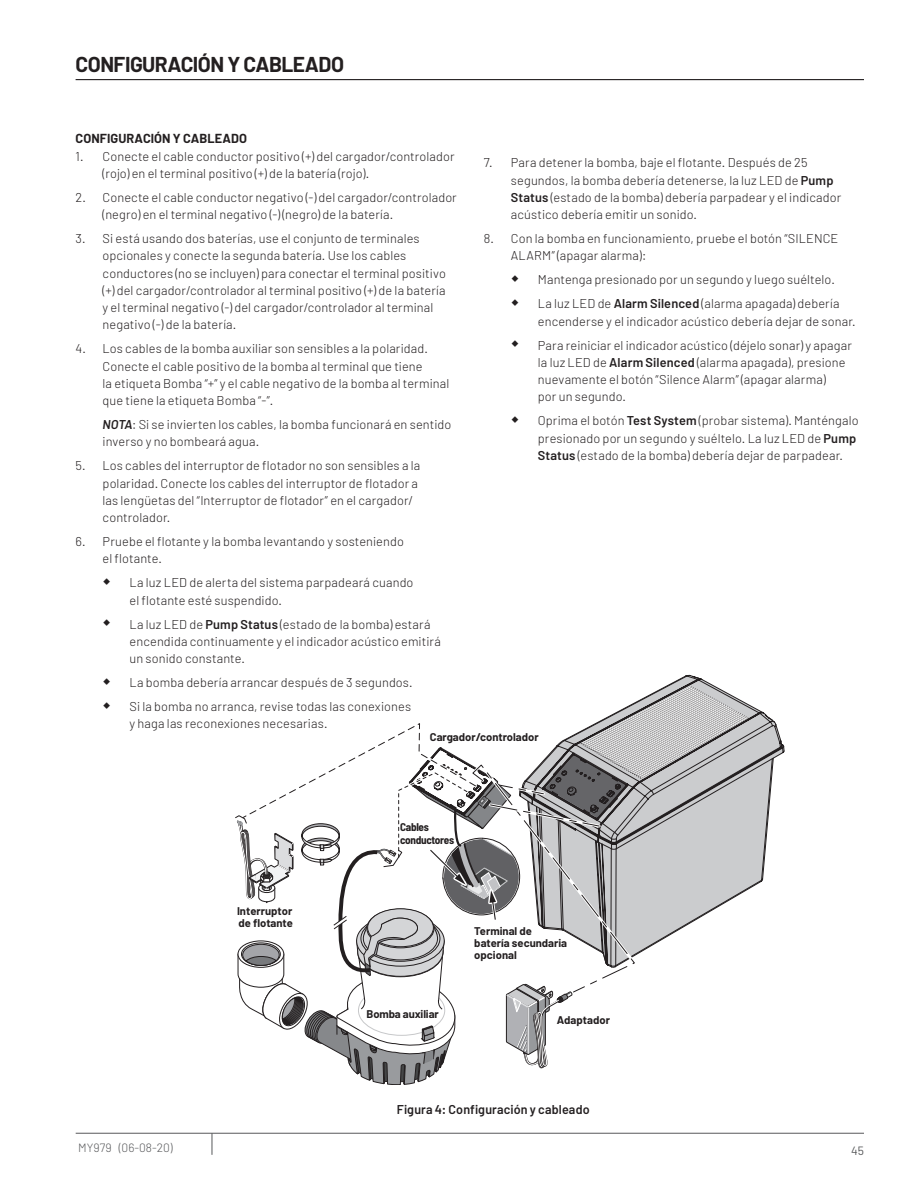
<style>
.page{position:relative;width:918px;height:1188px;background:#fff}
.page>*{position:absolute;margin:0;border:0;box-sizing:border-box;transform-origin:0 0}
.Headline{font:700 21px "Barlow";letter-spacing:-.025em;color:#231f20}
.Numbered_List{font:300 12.75px/17.2px "Barlow";letter-spacing:.01em;color:#231f20}
.t1{font:600 12.75px "Barlow";letter-spacing:.01em;color:#231f20}
.Subhead_Body_Copy{font:700 12.75px "Barlow";letter-spacing:.005em;color:#231f20}
.t2{font:300 12px "Barlow";color:#57585a}
.t3{font:12px "Barlow";color:#57585a}
.t4{font:700 11.25px/12.3px "Barlow";color:#231f20}
.t5{font:700 semi-condensed 11.25px/12.3px "Barlow";letter-spacing:-.03em;color:#231f20}
.s1{font-weight:600;font-style:italic}
.s2{font-weight:600}
</style>
<div class="page">
<hr style="left:76px;top:1133px;width:788px;height:1px;background:#57585a">
<svg style="left:212px;top:1133px;width:1px;height:22px"></svg>
<hr style="left:76px;top:79px;width:788px;height:1px;background:#231f20">
<svg style="left:668px;top:675px;width:116px;height:214px"></svg>
<svg style="left:235px;top:685px;width:514px;height:400px"></svg>
<div style="left:424px;top:727px;width:119px;height:18px;background:#fff"></div>
<div style="left:523px;top:934px;width:26px;height:17px;background:#fff"></div>
<p class="Headline" style="left:76px;top:52px;width:270px">CONFIGURACIÓN Y CABLEADO</p>
<p class="Subhead_Body_Copy" style="left:76px;top:131px;width:173px">CONFIGURACIÓN Y CABLEADO</p>
<p class="Numbered_List" style="left:103px;top:147px;width:354px;text-indent:-27px">1. Conecte el cable conductor positivo (+) del cargador/controlador (rojo) en el terminal positivo (+) de la batería (rojo).</p>
<p class="Numbered_List" style="left:103px;top:188px;width:356px;text-indent:-27px">2. Conecte el cable conductor negativo (-) del cargador/controlador (negro) en el terminal negativo (-) (negro) de la batería.</p>
<p class="Numbered_List" style="left:103px;top:230px;width:345px;text-indent:-27px">3. Si está usando dos baterías, use el conjunto de terminales opcionales y conecte la segunda batería. Use los cables conductores (no se incluyen) para conectar el terminal positivo (+) del cargador/controlador al terminal positivo (+) de la batería y el terminal negativo (-) del cargador/controlador al terminal negativo (-) de la batería.</p>
<p class="Numbered_List" style="left:103px;top:340px;width:348px;text-indent:-27px">4. Los cables de la bomba auxiliar son sensibles a la polaridad.<br>Conecte el cable positivo de la bomba al terminal que tiene<br>la etiqueta Bomba “+” y el cable negativo de la bomba al terminal que tiene la etiqueta Bomba “-”.</p>
<p class="Numbered_List" style="left:103px;top:416px;width:350px"><span class="s1">NOTA</span>: Si se invierten los cables, la bomba funcionará en sentido inverso y no bombeará agua.</p>
<p class="Numbered_List" style="left:103px;top:457px;width:319px;text-indent:-27px">5. Los cables del interruptor de flotador no son sensibles a la polaridad. Conecte los cables del interruptor de flotador a las lengüetas del “Interruptor de flotador” en el cargador/ controlador.</p>
<p class="Numbered_List" style="left:103px;top:533px;width:303px;text-indent:-27px">6. Pruebe el flotante y la bomba levantando y sosteniendo el flotante.</p>
<p class="Numbered_List" style="left:130px;top:574px;width:285px">La luz LED de alerta del sistema parpadeará cuando el flotante esté suspendido.</p>
<p class="Numbered_List" style="left:130px;top:615px;width:313px">La luz LED de <span class="s2">Pump Status</span> (estado de la bomba) estará encendida continuamente y el indicador acústico emitirá un sonido constante.</p>
<p class="Numbered_List" style="left:130px;top:674px;width:285px">La bomba debería arrancar después de 3 segundos.</p>
<p class="Numbered_List" style="left:130px;top:698px;width:283px">Si la bomba no arranca, revise todas las conexiones y haga las reconexiones necesarias.</p>
<p class="Numbered_List" style="left:511px;top:154px;width:332px;text-indent:-27px">7. Para detener la bomba, baje el flotante. Después de 25 segundos, la bomba debería detenerse, la luz LED de <span class="s2">Pump Status</span> (estado de la bomba) debería parpadear y el indicador acústico debería emitir un sonido.</p>
<p class="Numbered_List" style="left:511px;top:230px;width:329px;text-indent:-27px">8. Con la bomba en funcionamiento, pruebe el botón “SILENCE<br>ALARM” (apagar alarma):</p>
<p class="Numbered_List" style="left:538px;top:271px;width:299px">Mantenga presionado por un segundo y luego suéltelo.</p>
<p class="Numbered_List" style="left:538px;top:295px;width:319px">La luz LED de <span class="s2">Alarm Silenced</span> (alarma apagada) debería encenderse y el indicador acústico debería dejar de sonar.</p>
<p class="Numbered_List" style="left:538px;top:336px;width:316px">Para reiniciar el indicador acústico (déjelo sonar) y apagar la luz LED de <span class="s2">Alarm Silenced</span> (alarma apagada), presione nuevamente el botón “Silence Alarm” (apagar alarma)<br>por un segundo.</p>
<p class="Numbered_List" style="left:538px;top:412px;width:322px">Oprima el botón <span class="s2">Test System</span> (probar sistema). Manténgalo presionado por un segundo y suéltelo. La luz LED de <span class="s2">Pump<br>Status</span> (estado de la bomba) debería dejar de parpadear.</p>
<p class="t4" style="left:430px;top:730px;width:110px">Cargador/controlador</p>
<p class="t4" style="left:237px;top:904px;width:57px">Interruptor de flotante</p>
<p class="t5" style="left:400px;top:821px;width:56px">Cables conductores</p>
<p class="t4" style="left:367px;top:1007px;width:74px">Bomba auxiliar</p>
<p class="t4" style="left:474px;top:924px;width:94px">Terminal de batería secundaria opcional</p>
<p class="t4" style="left:557px;top:1013px;width:54px">Adaptador</p>
<p class="t1" style="left:397px;top:1102px;width:194px">Figura 4: Configuración y cableado</p>
<p class="t2" style="left:78px;top:1140px;width:96px">MY979 (06-08-20)</p>
<p class="t3" style="left:851px;top:1143px;width:14px">45</p>
</div>
